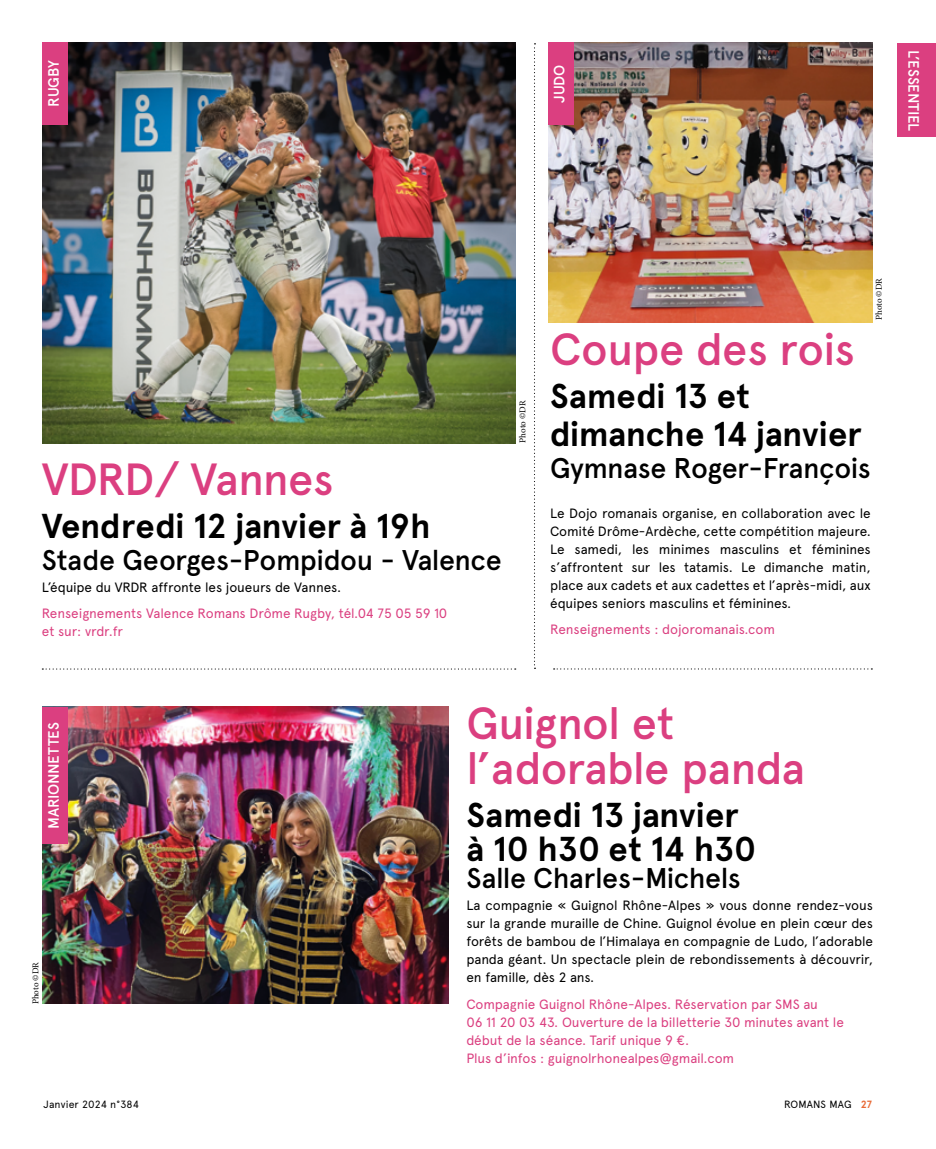
<style>
.page{position:relative;width:936px;height:1149px;background:#fff}
.page>*{position:absolute;margin:0;border:0;box-sizing:border-box;transform-origin:0 0}
.t1{font:500 45px/45px "Apercu Pro";letter-spacing:-.02em;color:#db3f80}
.t2{font:700 34.5px/38.7px "Apercu Pro";letter-spacing:-.005em;color:#000}
.t3{font:500 28.5px "Apercu Pro";letter-spacing:-.015em;color:#000}
.t4{font:500 15px "Apercu Pro";letter-spacing:-.015em;color:#fff}
.t5{font:13.5px/18px "Apercu Pro";letter-spacing:-.01em;color:#000;text-align:justify}
.t6{font:13.5px/18px "Apercu Pro";letter-spacing:-.01em;color:#db3f80}
.t7{font:10.5px "Apercu Pro";letter-spacing:.01em;color:#000}
.t8{font:9px "Minion Pro";letter-spacing:-.005em;color:#000}
.s1{font-weight:700;color:#e86a36}
</style>
<div class="page">
<div style="left:897px;top:43px;width:38px;height:94px;background:#db3f80"></div>
<img style="left:43px;top:706px;width:405px;height:297px">
<img style="left:43px;top:43px;width:472px;height:400px">
<svg style="left:553px;top:668px;width:319px;height:1px"></svg>
<svg style="left:534px;top:43px;width:1px;height:625px"></svg>
<div style="left:43px;top:43px;width:25px;height:82px;background:#db3f80"></div>
<img style="left:548px;top:42px;width:324px;height:280px">
<div style="left:43px;top:707px;width:25px;height:136px;background:#db3f80"></div>
<svg style="left:42px;top:668px;width:473px;height:1px"></svg>
<div style="left:548px;top:43px;width:25px;height:82px;background:#db3f80"></div>
<p class="t4" style="left:42px;top:107px;width:47px;rotate:-90deg">RUGBY</p>
<p class="t4" style="left:548px;top:103px;width:40px;rotate:-90deg">JUDO</p>
<p class="t4" style="left:924px;top:49px;width:83px;rotate:90deg">L’ESSENTIEL</p>
<h1 class="t1" style="left:42px;top:455px;width:293px">VDRD/ Vannes</h1>
<h2 class="t2" style="left:42px;top:506px;width:390px">Vendredi 12 janvier à 19h</h2>
<h3 class="t3" style="left:42px;top:538px;width:461px">Stade Georges-Pompidou - Valence</h3>
<p class="t5" style="left:42px;top:577px;width:301px">L’équipe du VRDR affronte les joueurs de Vannes.</p>
<p class="t6" style="left:42px;top:603px;width:407px">Renseignements Valence Romans Drôme Rugby, tél.04 75 05 59 10 et sur: vrdr.fr</p>
<p class="t8" style="left:517px;top:442px;width:44px;rotate:-90deg">Photo ©DR</p>
<p class="t8" style="left:873px;top:320px;width:44px;rotate:-90deg">Photo ©DR</p>
<h1 class="t1" style="left:550px;top:324px;width:306px">Coupe des rois</h1>
<h2 class="t2" style="left:550px;top:375px;width:313px">Samedi 13 et dimanche 14 janvier</h2>
<h3 class="t3" style="left:550px;top:446px;width:322px">Gymnase Roger-François</h3>
<p class="t5" style="left:550px;top:503px;width:322px">Le Dojo romanais organise, en collaboration avec le Comité Drôme-Ardèche, cette compétition majeure.<br>Le samedi, les minimes masculins et féminines s’affrontent sur les tatamis. Le dimanche matin, place aux cadets et aux cadettes et l’après-midi, aux équipes seniors masculins et féminines.</p>
<p class="t6" style="left:550px;top:619px;width:226px">Renseignements : dojoromanais.com</p>
<p class="t4" style="left:42px;top:828px;width:108px;rotate:-90deg">MARIONNETTES</p>
<p class="t8" style="left:30px;top:1003px;width:44px;rotate:-90deg">Photo ©DR</p>
<h1 class="t1" style="left:466px;top:698px;width:340px">Guignol et l’adorable panda</h1>
<h2 class="t2" style="left:466px;top:796px;width:291px;line-height:34.5px">Samedi 13 janvier à 10 h30 et 14 h30</h2>
<h3 class="t3" style="left:466px;top:856px;width:276px">Salle Charles-Michels</h3>
<p class="t5" style="left:466px;top:895px;width:408px">La compagnie « Guignol Rhône-Alpes » vous donne rendez-vous sur la grande muraille de Chine. Guignol évolue en plein cœur des forêts de bambou de l’Himalaya en compagnie de Ludo, l’adorable panda géant. Un spectacle plein de rebondissements à découvrir, en famille, dès 2 ans.</p>
<p class="t6" style="left:466px;top:994px;width:379px">Compagnie Guignol Rhône-Alpes. Réservation par SMS au<br>06 11 20 03 43. Ouverture de la billetterie 30 minutes avant le début de la séance. Tarif unique 9 €.<br>Plus d’infos : guignolrhonealpes@gmail.com</p>
<p class="t7" style="left:44px;top:1095px;width:97px">Janvier 2024 n°384</p>
<p class="t7" style="left:784px;top:1095px;width:89px">ROMANS MAG <span class="s1">27</span></p>
</div>
